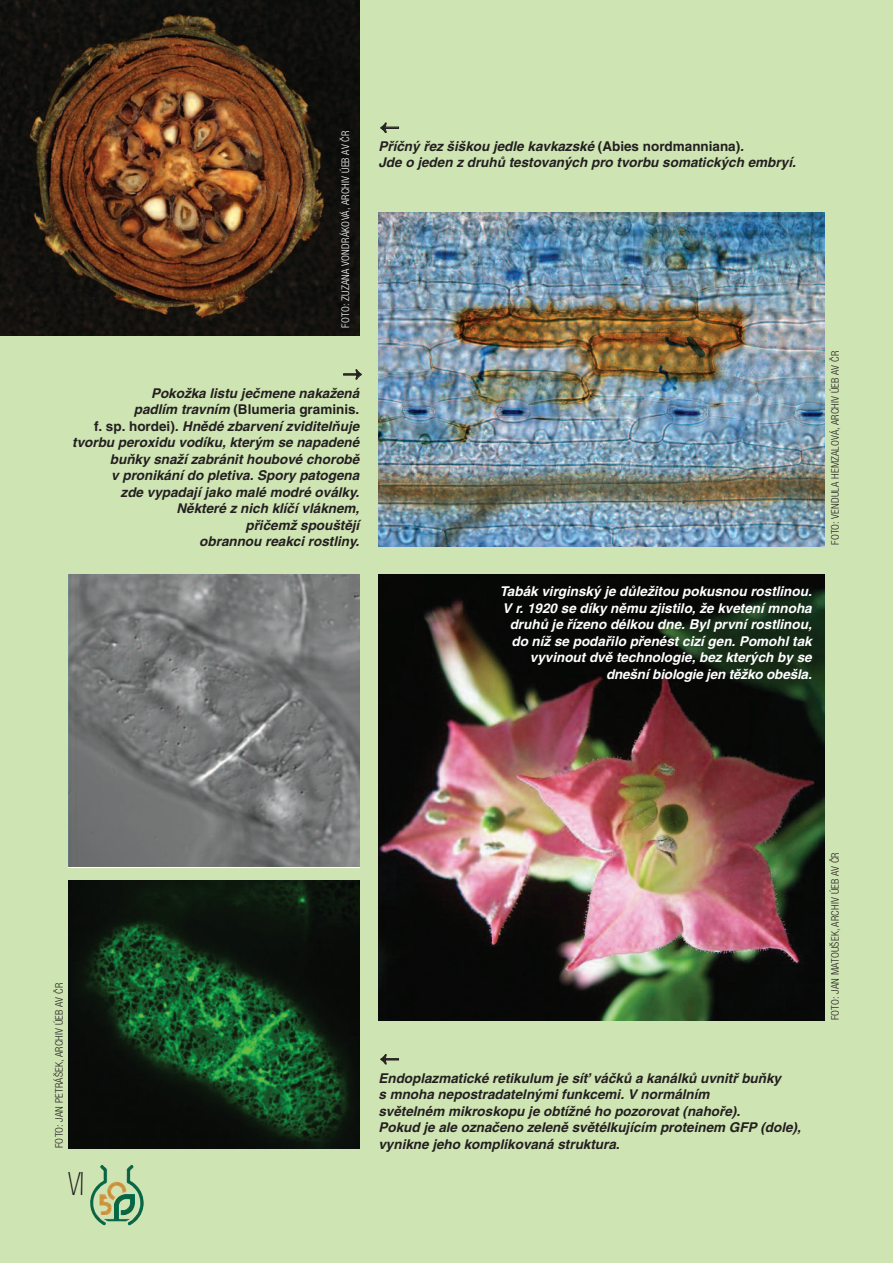
<style>
.page{position:relative;width:893px;height:1263px;background:#cfe4b3}
.page>*{position:absolute;margin:0;border:0;box-sizing:border-box;transform-origin:0 0}
.t1{font:34.5px "Itc Eras CE";color:#231f20;scale:.55 1}
.t2{font:italic 700 30px "Letter Gothic Std";color:#231f20}
.t3{font:italic 700 13.5px/16.5px "Helvetica CE";color:#231f20}
.t4{font:italic 700 13.5px/16.5px "Helvetica CE";color:#fff;text-align:right}
.t5{font:300 condensed 10.5px "Helvetica NCE";letter-spacing:.02em;color:#231f20}
.t6{font:300 condensed 10.5px "Helvetica NCE";letter-spacing:.025em;color:#fff}
.s1{font-style:normal}
</style>
<div class="page">
<img style="left:99px;top:1165px;width:45px;height:57px">
<img style="left:68px;top:574px;width:291px;height:293px">
<img style="left:378px;top:574px;width:447px;height:446px">
<img style="left:68px;top:880px;width:291px;height:268px">
<img style="left:0;top:0;width:359px;height:336px">
<img style="left:378px;top:213px;width:447px;height:333px">
<p class="t6" style="left:339px;top:328px;width:198px;rotate:-90deg">FOTO: ZUZANA VONDRÁKOVÁ, ARCHIV ÚEB AV ČR</p>
<h2 class="t2" style="left:342px;top:362px;width:19px">→</h2>
<p class="t3" style="left:72px;top:386px;width:289px;text-align:right">Pokožka listu ječmene nakažená<br>padlím travním <span class="s1">(Blumeria graminis.<br>f. sp. hordei)</span>. Hnědé zbarvení zviditelňuje tvorbu peroxidu vodíku, kterým se napadené buňky snaží zabránit houbové chorobě<br>v pronikání do pletiva. Spory patogena<br>zde vypadají jako malé modré oválky.<br>Některé z nich klíčí vláknem,<br>přičemž spouštějí<br>obrannou reakci rostliny.</p>
<h2 class="t2" style="left:379px;top:115px;width:19px">←</h2>
<p class="t3" style="left:378px;top:139px;width:419px">Příčný řez šiškou jedle kavkazské <span class="s1">(Abies nordmanniana)</span>.<br>Jde o jeden z druhů testovaných pro tvorbu somatických embryí.</p>
<p class="t5" style="left:829px;top:545px;width:196px;rotate:-90deg">FOTO: VENDULA HEMZALOVÁ, ARCHIV ÚEB AV ČR</p>
<p class="t4" style="left:500px;top:585px;width:313px">Tabák virginský je důležitou pokusnou rostlinou.<br>V r. 1920 se díky němu zjistilo, že kvetení mnoha druhů je řízeno délkou dne. Byl první rostlinou, do níž se podařilo přenést cizí gen. Pomohl tak vyvinout dvě technologie, bez kterých by se dnešní biologie jen těžko obešla.</p>
<p class="t5" style="left:53px;top:1148px;width:166px;rotate:-90deg">FOTO: JAN PETRÁŠEK, ARCHIV ÚEB AV ČR</p>
<h1 class="t1" style="left:68px;top:1172px;width:30px">VI</h1>
<h2 class="t2" style="left:379px;top:1046px;width:19px">←</h2>
<p class="t3" style="left:378px;top:1071px;width:424px">Endoplazmatické retikulum je síť váčků a kanálků uvnitř buňky<br>s mnoha nepostradatelnými funkcemi. V normálním<br>světelném mikroskopu je obtížné ho pozorovat (nahoře).<br>Pokud je ale označeno zeleně světélkujícím proteinem GFP (dole), vynikne jeho komplikovaná struktura.</p>
<p class="t5" style="left:829px;top:1020px;width:169px;rotate:-90deg">FOTO: JAN MATOUŠEK, ARCHIV ÚEB AV ČR</p>
</div>
